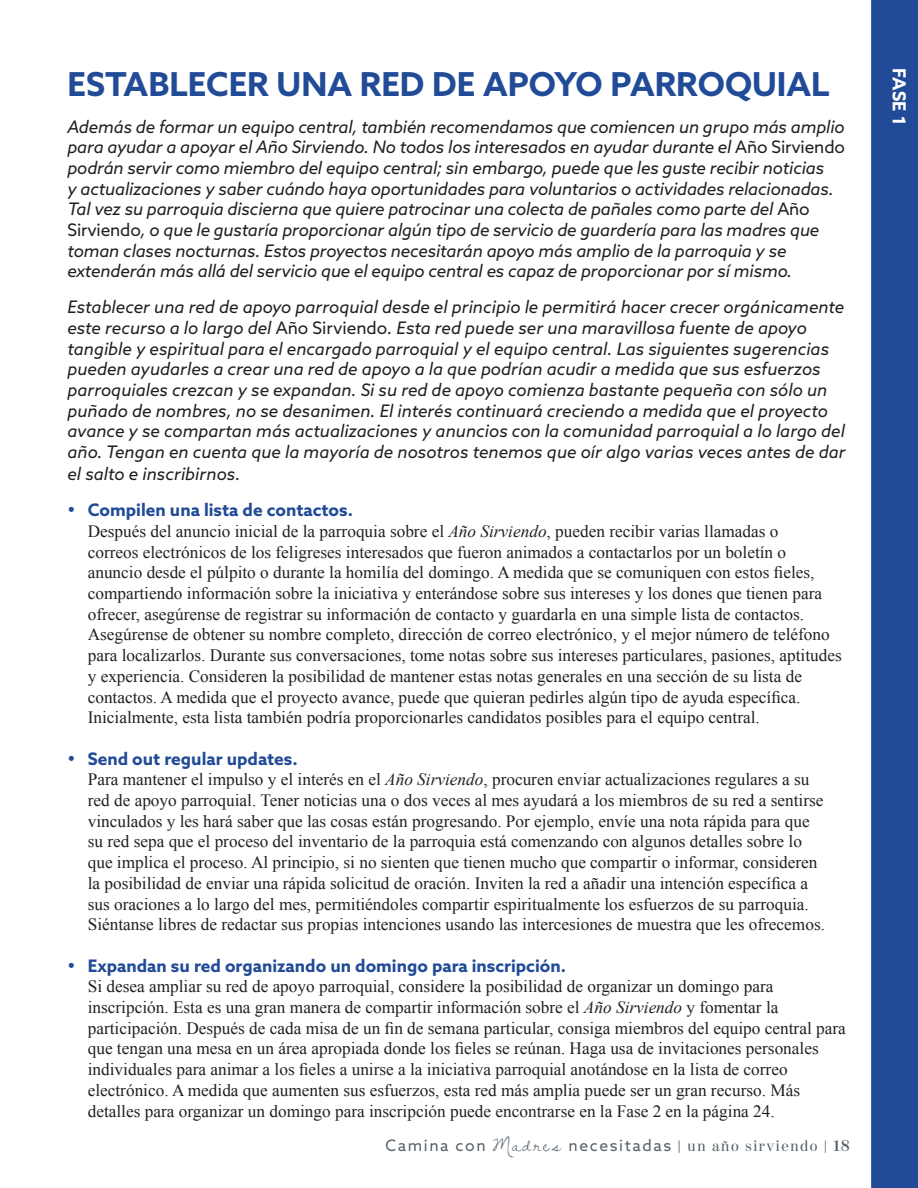
<style>
.page{position:relative;width:918px;height:1188px;background:#fff}
.page>*{position:absolute;margin:0;border:0;box-sizing:border-box;transform-origin:0 0}
.t1{font:700 33px "Azo Sans";color:#224b97}
.t2{font:700 18px "Azo Sans";color:#fff}
.t3{font:17.25px/20.7px "Times New Roman";color:#231f20}
.t4{font:italic 17.25px/20.9px "Azo Sans";letter-spacing:-.01em;color:#231f20}
.t5{font:700 17.25px "Azo Sans";color:#224b97}
.t6{font:15.75px "Azo Sans";letter-spacing:.1em;color:#57626a}
.s1{font-style:normal}
.s2{font-style:italic}
.s3{font-family:"Dawningofa New Day";font-size:21px}
.s4{font-family:"PT Serif";font-size:15px}
.s5{font-family:"Moderno FB";font-size:15px}
.s6{font-family:"Moderno FB";font-weight:700}
</style>
<div class="page">
<div style="left:871px;top:0;width:47px;height:1188px;background:#224b97"></div>
<h1 class="t1" style="left:68px;top:62px;width:764px">ESTABLECER UNA RED DE APOYO PARROQUIAL</h1>
<p class="t4" style="left:68px;top:116px;width:779px">Además de formar un equipo central, también recomendamos que comiencen un grupo más amplio para ayudar a apoyar el Año Sirviendo. No todos los interesados en ayudar durante el <span class="s1">Año Sirviendo </span>podrán servir como miembro del equipo central; sin embargo, puede que les guste recibir noticias<br>y actualizaciones y saber cuándo haya oportunidades para voluntarios o actividades relacionadas.<br>Tal vez su parroquia discierna que quiere patrocinar una colecta de pañales como parte del <span class="s1">Año Sirviendo</span>, o que le gustaría proporcionar algún tipo de servicio de guardería para las madres que toman clases nocturnas. Estos proyectos necesitarán apoyo más amplio de la parroquia y se extenderán más allá del servicio que el equipo central es capaz de proporcionar por sí mismo.</p>
<p class="t4" style="left:68px;top:296px;width:780px">Establecer una red de apoyo parroquial desde el principio le permitirá hacer crecer orgánicamente este recurso a lo largo del <span class="s1">Año Sirviendo</span>. Esta red puede ser una maravillosa fuente de apoyo tangible y espiritual para el encargado parroquial y el equipo central. Las siguientes sugerencias pueden ayudarles a crear una red de apoyo a la que podrían acudir a medida que sus esfuerzos parroquiales crezcan y se expandan. Si su red de apoyo comienza bastante pequeña con sólo un puñado de nombres, no se desanimen. El interés continuará creciendo a medida que el proyecto avance y se compartan más actualizaciones y anuncios con la comunidad parroquial a lo largo del año. Tengan en cuenta que la mayoría de nosotros tenemos que oír algo varias veces antes de dar el salto e inscribirnos.</p>
<p class="t5" style="left:68px;top:499px;width:287px">• Compilen una lista de contactos.</p>
<p class="t3" style="left:88px;top:521px;width:756px">Después del anuncio inicial de la parroquia sobre el <span class="s2">Año Sirviendo</span>, pueden recibir varias llamadas o<br>correos electrónicos de los feligreses interesados que fueron animados a contactarlos por un boletín o anuncio desde el púlpito o durante la homilía del domingo. A medida que se comuniquen con estos fieles, compartiendo información sobre la iniciativa y enterándose sobre sus intereses y los dones que tienen para ofrecer, asegúrense de registrar su información de contacto y guardarla en una simple lista de contactos.<br>Asegúrense de obtener su nombre completo, dirección de correo electrónico, y el mejor número de teléfono para localizarlos. Durante sus conversaciones, tome notas sobre sus intereses particulares, pasiones, aptitudes y experiencia. Consideren la posibilidad de mantener estas notas generales en una sección de su lista de contactos. A medida que el proyecto avance, puede que quieran pedirles algún tipo de ayuda específica.<br>Inicialmente, esta lista también podría proporcionarles candidatos posibles para el equipo central.</p>
<p class="t5" style="left:68px;top:747px;width:232px">• Send out regular updates.</p>
<p class="t3" style="left:88px;top:769px;width:739px">Para mantener el impulso y el interés en el <span class="s2">Año Sirviendo</span>, procuren enviar actualizaciones regulares a su red de apoyo parroquial. Tener noticias una o dos veces al mes ayudará a los miembros de su red a sentirse vinculados y les hará saber que las cosas están progresando. Por ejemplo, envíe una nota rápida para que su red sepa que el proceso del inventario de la parroquia está comenzando con algunos detalles sobre lo que implica el proceso. Al principio, si no sienten que tienen mucho que compartir o informar, consideren la posibilidad de enviar una rápida solicitud de oración. Inviten la red a añadir una intención específica a sus oraciones a lo largo del mes, permitiéndoles compartir espiritualmente los esfuerzos de su parroquia.<br>Siéntanse libres de redactar sus propias intenciones usando las intercesiones de muestra que les ofrecemos.</p>
<p class="t5" style="left:68px;top:954px;width:500px">• Expandan su red organizando un domingo para inscripción.</p>
<p class="t3" style="left:88px;top:976px;width:760px">Si desea ampliar su red de apoyo parroquial, considere la posibilidad de organizar un domingo para inscripción. Esta es una gran manera de compartir información sobre el <span class="s2">Año Sirviendo</span> y fomentar la participación. Después de cada misa de un fin de semana particular, consiga miembros del equipo central para que tengan una mesa en un área apropiada donde los fieles se reúnan. Haga usa de invitaciones personales individuales para animar a los fieles a unirse a la iniciativa parroquial anotándose en la lista de correo electrónico. A medida que aumenten sus esfuerzos, esta red más amplia puede ser un gran recurso. Más detalles para organizar un domingo para inscripción puede encontrarse en la Fase 2 en la página 24.</p>
<p class="t6" style="left:386px;top:1136px;width:466px">Camina con <span class="s3">Madres</span> necesitadas <span class="s4">|</span> <span class="s5">un año sirviendo</span> <span class="s4">|</span> <span class="s6">18</span></p>
<p class="t2" style="left:911px;top:68px;width:58px;rotate:90deg">FASE 1</p>
</div>
